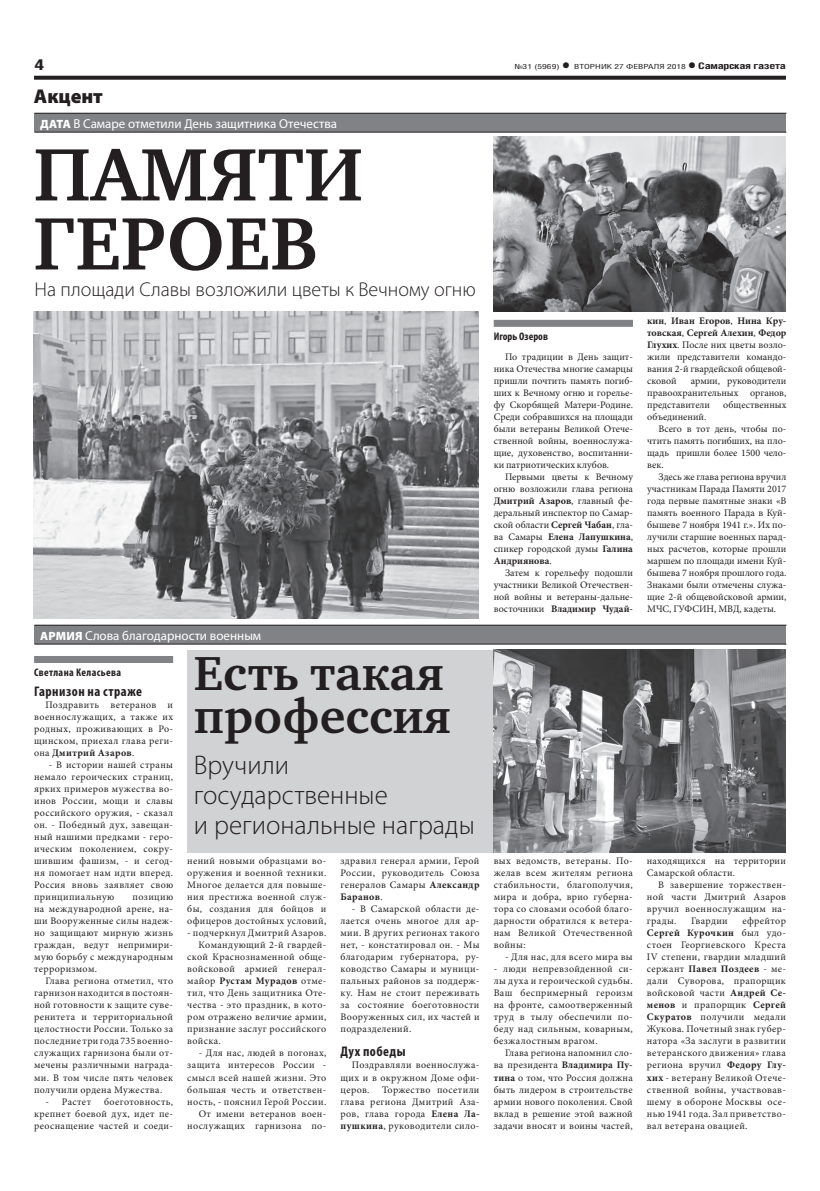
<style>
.page{position:relative;width:820px;height:1191px;background:#fff}
.page>*{position:absolute;margin:0;border:0;box-sizing:border-box;transform-origin:0 0}
.заголовок{font:700 76px/69px "Charter C";color:#231f20}
.заголовок-2{font:700 49px/43px "Charter C";color:#231f20}
.ПОДЗАГОЛОВОК{font:300 27px/30px "Myriad Pro";color:#231f20}
.ПОДЗАГОЛОВОК-2{font:300 20px "Myriad Pro";color:#231f20}
.КОЛОНТИТУЛ{font:900 20px "Myriad Pro";color:#231f20}
.t1{font:700 15px "Helios Cond";color:#231f20;scale:1.4 1}
.ЗАГ_в_ТЕКСТЕ{font:700 condensed 14px "Myriad Pro";letter-spacing:.035em;color:#231f20}
.надзаголовок{font:13px "Myriad Pro";color:#fff}
.АВТОР_чб__копия{font:700 condensed 11px "Myriad Pro";letter-spacing:.035em;color:#231f20}
.АВТОР_чб__копия-2{font:700 condensed 11px "Myriad Pro";color:#231f20}
.ОСНОВНОЙ{font:10px/12px "Minion Pro";letter-spacing:.03em;color:#231f20;text-align:justify}
.ОСНОВНОЙ-2{font:10px "Minion Pro";color:#231f20}
.t2{font:700 9px "Helios Cond";letter-spacing:-.02em;color:#231f20;scale:1.4 1}
.t3{font:7px "Helios Cond";color:#231f20;scale:1.4 1}
.s1{font-weight:700;font-size:16px}
.s2{font-size:16px}
.s3{font-weight:900;font-size:12px}
.s4{font-weight:700}
</style>
<div class="page">
<svg style="left:34px;top:76px;width:751px;height:4px;background:#322f2f"></svg>
<div style="left:34px;top:113px;width:752px;height:19px;background:#808285"></div>
<hr style="left:34px;top:113px;width:752px;height:1px;background:#231f20">
<hr style="left:34px;top:132px;width:752px;height:1px;background:#231f20">
<div style="left:34px;top:625px;width:752px;height:19px;background:#808285"></div>
<hr style="left:34px;top:625px;width:752px;height:1px;background:#231f20">
<hr style="left:34px;top:644px;width:752px;height:1px;background:#231f20">
<div style="left:34px;top:656px;width:139px;height:7px;background:#808285"></div>
<div style="left:187px;top:649px;width:598px;height:203px;background:#d1d2d4"></div>
<img style="left:493px;top:649px;width:292px;height:203px">
<div style="left:493px;top:320px;width:139px;height:7px;background:#808285"></div>
<img style="left:493px;top:137px;width:292px;height:175px">
<img style="left:33px;top:312px;width:445px;height:306px">
<p class="t1" style="left:34px;top:55px;width:9px">4</p>
<p class="t3" style="left:514px;top:63px;width:124px">№31 (5969) <span class="s1">•</span> ВТОРНИК 27 ФЕВРАЛЯ 2018</p>
<p class="t2" style="left:687px;top:61px;width:72px"><span class="s2">•</span> Самарская газета</p>
<p class="КОЛОНТИТУЛ" style="left:34px;top:84px;width:70px">Акцент</p>
<p class="надзаголовок" style="left:40px;top:115px;width:298px"><span class="s3">ДАТА</span> В Самаре отметили День защитника Отечества</p>
<p class="заголовок" style="left:33px;top:141px;width:331px">ПАМЯТИ<br>ГЕРОЕВ</p>
<p class="ПОДЗАГОЛОВОК-2" style="left:34px;top:278px;width:442px">На площади Славы возложили цветы к Вечному огню</p>
<p class="надзаголовок" style="left:40px;top:627px;width:222px"><span class="s3">АРМИЯ</span> Слова благодарности военным</p>
<p class="АВТОР_чб__копия" style="left:34px;top:666px;width:89px">Светлана Келасьева</p>
<p class="ЗАГ_в_ТЕКСТЕ" style="left:34px;top:683px;width:109px">Гарнизон на страже</p>
<p class="ОСНОВНОЙ" style="left:34px;top:699px;width:140px;text-indent:11px">Поздравить ветеранов и военнослужащих, а также их родных, проживающих в Ро&shy;щинском, приехал глава реги&shy;она <span class="s4">Дмитрий Азаров</span>.</p>
<p class="ОСНОВНОЙ" style="left:34px;top:759px;width:140px;text-indent:15px">- В истории нашей страны немало героических страниц, ярких примеров мужества во&shy;инов России, мощи и славы российского оружия, - сказал он. - Победный дух, завещан&shy;ный нашими предками - геро&shy;ическим поколением, сокру&shy;шившим фашизм, - и сегод&shy;ня помогает нам идти вперед.<br>Россия вновь заявляет свою принципиальную</p>
<p class="ОСНОВНОЙ" style="left:34px;top:891px;width:140px;text-indent:98px">позицию на международной арене, на&shy;ши Вооруженные силы надеж&shy;но защищают мирную жизнь граждан, ведут непримири&shy;мую борьбу с международным терроризмом.</p>
<p class="ОСНОВНОЙ" style="left:34px;top:975px;width:140px;text-indent:11px">Глава региона отметил, что гарнизон находится в постоян&shy;ной готовности к защите суве&shy;ренитета и территориальной целостности России. Только за последние три года 735 военно&shy;служащих гарнизона были от&shy;мечены различными награда&shy;ми. В том числе пять человек получили ордена Мужества.</p>
<p class="ОСНОВНОЙ" style="left:45px;top:1095px;width:47px">- Растет</p>
<p class="ОСНОВНОЙ" style="left:34px;top:1095px;width:140px;text-indent:70px">боеготовность, крепнет боевой дух, идет пе&shy;реоснащение частей и соеди-</p>
<p class="заголовок-2" style="left:194px;top:652px;width:259px">Есть такая профессия</p>
<p class="ПОДЗАГОЛОВОК" style="left:194px;top:749px;width:282px">Вручили государственные<br>и региональные награды</p>
<p class="ОСНОВНОЙ" style="left:187px;top:855px;width:140px">нений новыми образцами во&shy;оружения и военной техники.<br>Многое делается для повыше&shy;ния престижа военной служ&shy;бы, создания для бойцов и офицеров достойных условий,</p>
<p class="ОСНОВНОЙ" style="left:187px;top:927px;width:140px">- подчеркнул Дмитрий Азаров.</p>
<p class="ОСНОВНОЙ" style="left:187px;top:939px;width:140px;text-indent:11px">Командующий 2-й гвардей&shy;ской Краснознаменной обще&shy;войсковой армией генерал&shy;майор <span class="s4">Рустам Мурадов</span> отме&shy;тил, что День защитника Оте&shy;чества - это праздник, в кото&shy;ром отражено величие армии, признание заслуг российского войска.</p>
<p class="ОСНОВНОЙ" style="left:187px;top:1047px;width:140px;text-indent:11px">- Для нас, людей в погонах, защита интересов России - смысл всей нашей жизни. Это большая честь и ответствен&shy;ность, - пояснил Герой России.</p>
<p class="ОСНОВНОЙ" style="left:187px;top:1107px;width:140px;text-align:right">От имени ветеранов воен&shy;нослужащих гарнизона по-</p>
<p class="ОСНОВНОЙ" style="left:340px;top:855px;width:140px">здравил генерал армии, Герой России, руководитель Союза генералов Самары <span class="s4">Александр Баранов</span>.</p>
<p class="ОСНОВНОЙ" style="left:340px;top:903px;width:140px;text-indent:11px">- В Самарской области де&shy;лается очень многое для ар&shy;мии. В других регионах такого нет, - констатировал он. - Мы благодарим губернатора, ру&shy;ководство Самары и муници&shy;пальных районов за поддерж&shy;ку. Нам не стоит переживать за состояние боеготовности Вооруженных сил, их частей и подразделений.</p>
<p class="ЗАГ_в_ТЕКСТЕ" style="left:340px;top:1043px;width:66px">Дух победы</p>
<p class="ОСНОВНОЙ" style="left:340px;top:1059px;width:140px;text-indent:11px">Поздравляли военнослужа&shy;щих и в окружном Доме офи&shy;церов.</p>
<p class="ОСНОВНОЙ" style="left:340px;top:1083px;width:140px;text-indent:42px">Торжество посетили глава региона Дмитрий Аза&shy;ров, глава города <span class="s4">Елена Ла&shy;пушкина</span>, руководители сило-</p>
<p class="АВТОР_чб__копия-2" style="left:493px;top:330px;width:56px">Игорь Озеров</p>
<p class="ОСНОВНОЙ" style="left:493px;top:351px;width:141px;text-indent:11px">По традиции в День защит&shy;ника Отечества многие самарцы пришли почтить память погиб&shy;ших к Вечному огню и горелье&shy;фу Скорбящей Матери-Родине.<br>Среди собравшихся на площади были ветераны Великой Отече&shy;ственной войны, военнослужа&shy;щие, духовенство, воспитанни&shy;ки патриотических клубов.</p>
<p class="ОСНОВНОЙ" style="left:493px;top:471px;width:141px;text-indent:11px">Первыми цветы к Вечному огню возложили глава региона <span class="s4">Дмитрий Азаров</span>, главный фе&shy;деральный инспектор по Самар&shy;ской области <span class="s4">Сергей Чабан</span>, гла&shy;ва Самары <span class="s4">Елена Лапушкина</span>, спикер городской думы <span class="s4">Галина Андриянова</span>.</p>
<p class="ОСНОВНОЙ" style="left:493px;top:567px;width:141px;text-indent:11px">Затем к горельефу подошли участники Великой Отечествен&shy;ной войны и ветераны-дальне&shy;восточники <span class="s4">Владимир Чудай-</span></p>
<p class="ОСНОВНОЙ" style="left:647px;top:315px;width:141px"><span class="s4">кин</span>, <span class="s4">Иван Егоров</span>, <span class="s4">Нина Кру&shy;товская</span>, <span class="s4">Сергей Алехин</span>, <span class="s4">Федор Глухих</span>. После них цветы возло&shy;жили представители командо&shy;вания 2-й гвардейской общевой&shy;сковой</p>
<p class="ОСНОВНОЙ" style="left:647px;top:375px;width:141px;text-indent:44px">армии, руководители правоохранительных органов, представители</p>
<p class="ОСНОВНОЙ-2" style="left:723px;top:398px;width:65px">общественных</p>
<p class="ОСНОВНОЙ-2" style="left:647px;top:410px;width:61px">объединений.</p>
<p class="ОСНОВНОЙ" style="left:647px;top:423px;width:141px;text-indent:11px">Всего в тот день, чтобы по&shy;чтить память погибших, на пло&shy;щадь пришли более 1500 чело&shy;век.</p>
<p class="ОСНОВНОЙ" style="left:647px;top:471px;width:141px;text-indent:11px">Здесь же глава региона вручил участникам Парада Памяти 2017 года первые памятные знаки «В память военного Парада в Куй&shy;бышеве 7 ноября 1941 г.». Их по&shy;лучили старшие военных парад&shy;ных расчетов, которые прошли маршем по площади имени Куй&shy;бышева 7 ноября прошлого года.<br>Знаками были отмечены служа&shy;щие 2-й общевойсковой армии, МЧС, ГУФСИН, МВД, кадеты.</p>
<p class="ОСНОВНОЙ" style="left:493px;top:855px;width:140px">вых ведомств, ветераны. По&shy;желав всем жителям региона стабильности, благополучия, мира и добра, врио губерна&shy;тора со словами особой благо&shy;дарности обратился к ветера&shy;нам Великой Отечественной войны:</p>
<p class="ОСНОВНОЙ" style="left:505px;top:951px;width:129px">- Для нас, для всего мира вы</p>
<p class="ОСНОВНОЙ" style="left:493px;top:963px;width:140px">- люди непревзойденной си&shy;лы духа и героической судьбы.<br>Ваш беспримерный героизм на фронте, самоотверженный труд в тылу обеспечили по&shy;беду над сильным, коварным, безжалостным врагом.</p>
<p class="ОСНОВНОЙ" style="left:493px;top:1047px;width:140px;text-indent:11px">Глава региона напомнил сло&shy;ва президента <span class="s4">Владимира Пу&shy;тина</span> о том, что Россия должна быть лидером в строительстве армии нового поколения. Свой вклад в решение этой важной задачи вносят и воины частей,</p>
<p class="ОСНОВНОЙ" style="left:646px;top:855px;width:140px">находящихся на территории<br>Самарской области.</p>
<p class="ОСНОВНОЙ" style="left:646px;top:879px;width:140px;text-indent:11px">В завершение торжествен&shy;ной части Дмитрий Азаров вручил военнослужащим на&shy;грады.</p>
<p class="ОСНОВНОЙ" style="left:646px;top:915px;width:140px;text-indent:95px">ефрейтор <span class="s4">Сергей Курочкин</span> был удо&shy;стоен Георгиевского Креста IV степени, гвардии младший сержант <span class="s4">Павел Поздеев</span> - ме&shy;дали Суворова, прапорщик войсковой части <span class="s4">Андрей Се&shy;менов</span> и прапорщик <span class="s4">Сергей Скуратов</span> получили медали Жукова. Почетный знак губер&shy;натора «За заслуги в развитии ветеранского движения» глава региона вручил <span class="s4">Федору Глу&shy;хих</span> - ветерану Великой Отече&shy;ственной войны, участвовав&shy;шему в обороне Москвы осе&shy;нью 1941 года. Зал приветство&shy;вал ветерана овацией.</p>
<p class="ОСНОВНОЙ" style="left:691px;top:915px;width:38px">Гвардии</p>
</div>
